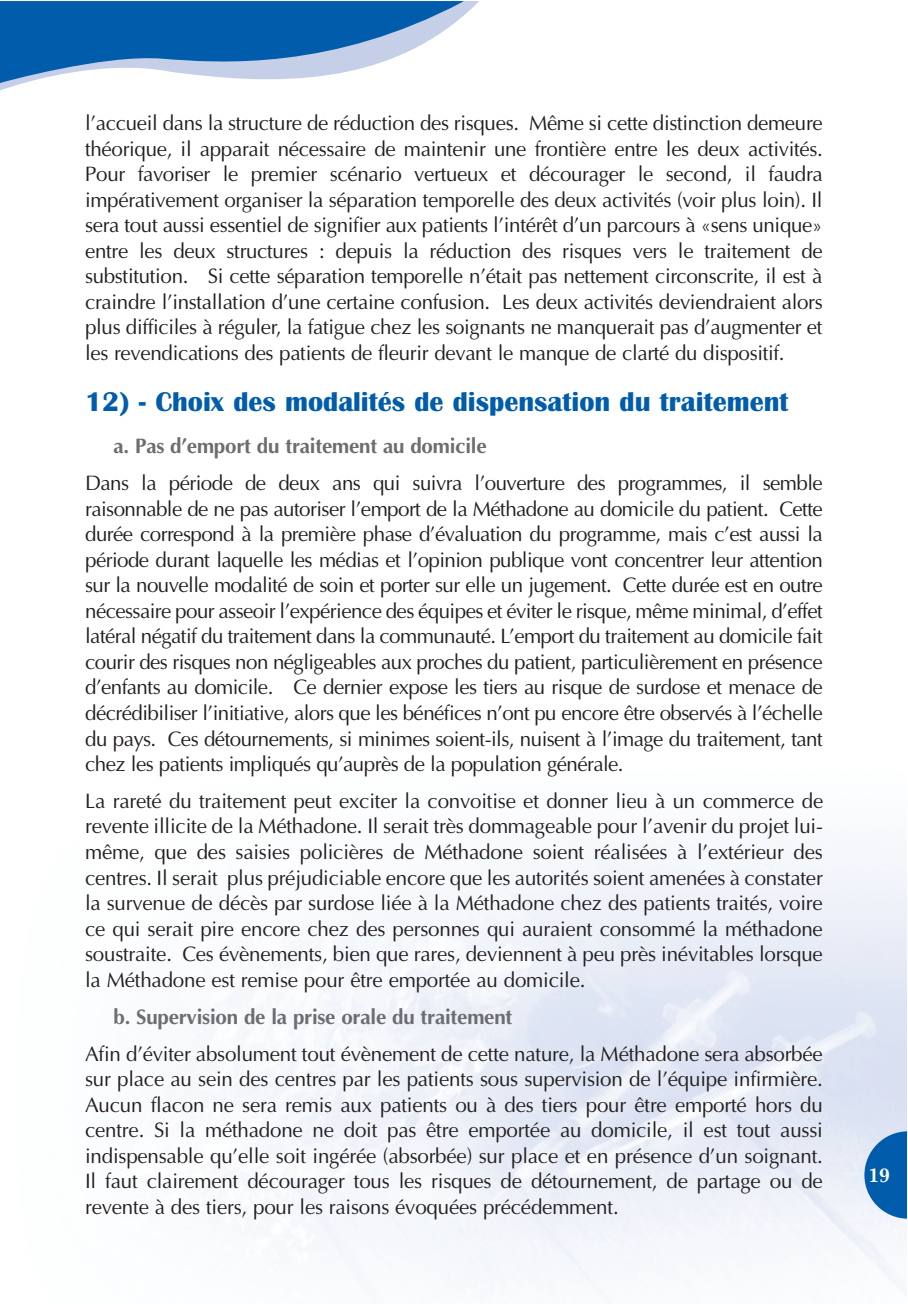
<style>
.page{position:relative;width:908px;height:1304px;background:#fff}
.page>*{position:absolute;margin:0;border:0;box-sizing:border-box;transform-origin:0 0}
.t1{font:700 28px "Britannic";color:#015dab}
.t2{font:21px/25.6px "Optima";letter-spacing:-.015em;color:#231f20;text-align:justify}
.t3{font:700 21px "Optima";letter-spacing:-.01em;color:#6c6d70}
.t4{font:16px "Capitals";color:#fff}
</style>
<div class="page">
<svg style="left:0;top:2px;width:479px;height:89px"></svg>
<svg style="left:864px;top:1131px;width:42px;height:88px;background:#387fbc"></svg>
<p class="t2" style="left:85px;top:110px;width:738px">l’accueil dans la structure de réduction des risques. Même si cette distinction demeure théorique, il apparait nécessaire de maintenir une frontière entre les deux activités.<br>Pour favoriser le premier scénario vertueux et décourager le second, il faudra impérativement organiser la séparation temporelle des deux activités (voir plus loin). Il sera tout aussi essentiel de signifier aux patients l’intérêt d’un parcours à «sens unique» entre les deux structures : depuis la réduction des risques vers le traitement de substitution. Si cette séparation temporelle n’était pas nettement circonscrite, il est à craindre l’installation d’une certaine confusion. Les deux activités deviendraient alors plus difficiles à réguler, la fatigue chez les soignants ne manquerait pas d’augmenter et les revendications des patients de fleurir devant le manque de clarté du dispositif.</p>
<h1 class="t1" style="left:85px;top:385px;width:704px">12) - Choix des modalités de dispensation du traitement</h1>
<p class="t3" style="left:113px;top:434px;width:374px">a. Pas d’emport du traitement au domicile</p>
<p class="t2" style="left:85px;top:470px;width:739px">Dans la période de deux ans qui suivra l’ouverture des programmes, il semble raisonnable de ne pas autoriser l’emport de la Méthadone au domicile du patient. Cette durée correspond à la première phase d’évaluation du programme, mais c’est aussi la période durant laquelle les médias et l’opinion publique vont concentrer leur attention sur la nouvelle modalité de soin et porter sur elle un jugement. Cette durée est en outre nécessaire pour asseoir l’expérience des équipes et éviter le risque, même minimal, d’effet latéral négatif du traitement dans la communauté. L’emport du traitement au domicile fait courir des risques non négligeables aux proches du patient, particulièrement en présence d’enfants au domicile. Ce dernier expose les tiers au risque de surdose et menace de décrédibiliser l’initiative, alors que les bénéfices n’ont pu encore être observés à l’échelle du pays. Ces détournements, si minimes soient-ils, nuisent à l’image du traitement, tant chez les patients impliqués qu’auprès de la population générale.</p>
<p class="t2" style="left:85px;top:788px;width:739px">La rareté du traitement peut exciter la convoitise et donner lieu à un commerce de revente illicite de la Méthadone. Il serait très dommageable pour l’avenir du projet lui&shy;même, que des saisies policières de Méthadone soient réalisées à l’extérieur des centres. Il serait plus préjudiciable encore que les autorités soient amenées à constater la survenue de décès par surdose liée à la Méthadone chez des patients traités, voire ce qui serait pire encore chez des personnes qui auraient consommé la méthadone soustraite. Ces évènements, bien que rares, deviennent à peu près inévitables lorsque la Méthadone est remise pour être emportée au domicile.</p>
<p class="t3" style="left:113px;top:1004px;width:400px">b. Supervision de la prise orale du traitement</p>
<p class="t2" style="left:85px;top:1041px;width:739px">Afin d’éviter absolument tout évènement de cette nature, la Méthadone sera absorbée sur place au sein des centres par les patients sous supervision de l’équipe infirmière.<br>Aucun flacon ne sera remis aux patients ou à des tiers pour être emporté hors du centre. Si la méthadone ne doit pas être emportée au domicile, il est tout aussi indispensable qu’elle soit ingérée (absorbée) sur place et en présence d’un soignant.<br>Il faut clairement décourager tous les risques de détournement, de partage ou de revente à des tiers, pour les raisons évoquées précédemment.</p>
<p class="t4" style="left:868px;top:1167px;width:23px">19</p>
</div>
